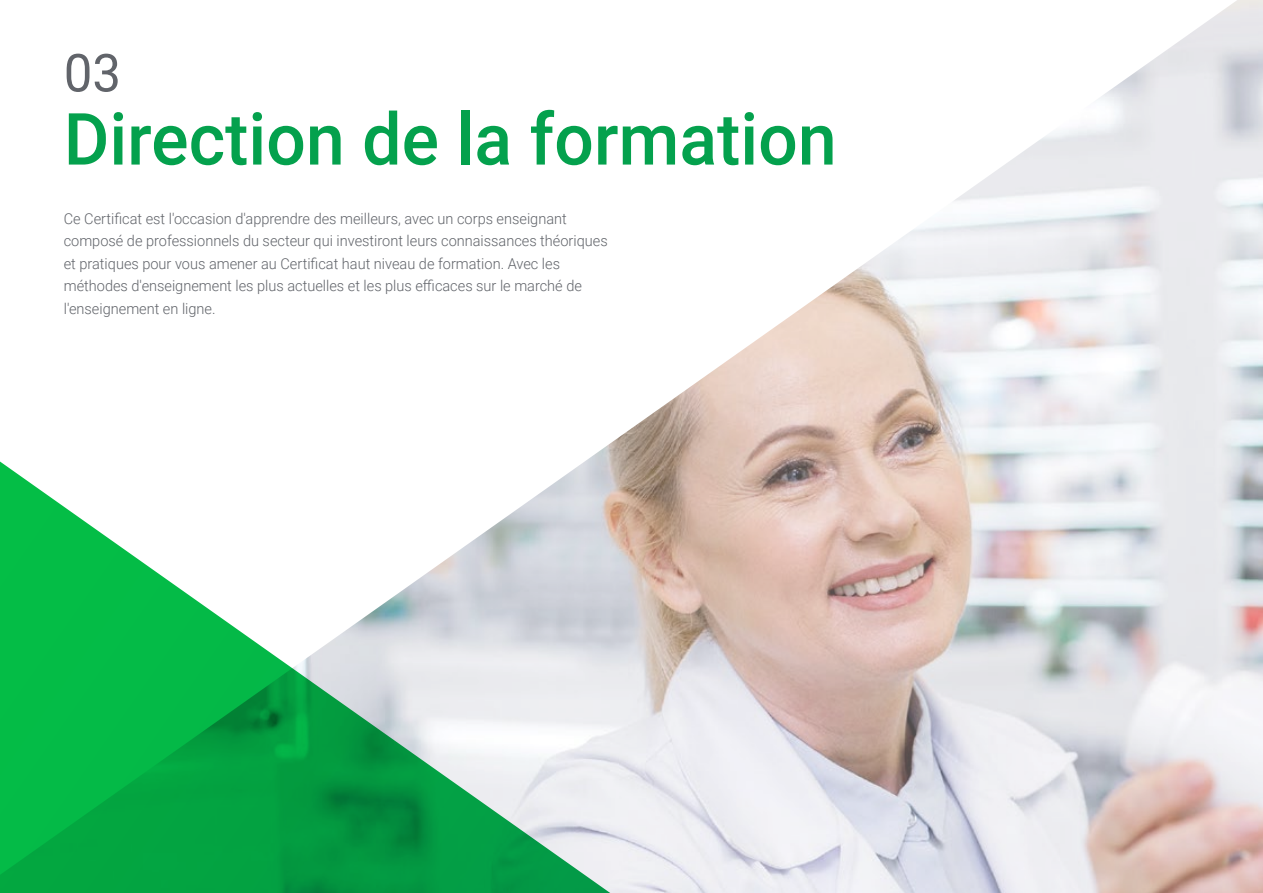
<style>
.page{position:relative;width:1263px;height:893px;background:#fff}
.page>*{position:absolute;margin:0;border:0;box-sizing:border-box;transform-origin:0 0}
.t1{font:500 72px "Roboto";color:#04a14d}
.t2{font:52.5px "Roboto";color:#61646a}
.t3{font:300 15px/22.5px "Roboto";color:#61646a}
</style>
<div class="page">
<img style="left:607px;top:0;width:656px;height:893px">
<svg style="left:0;top:446px;width:640px;height:447px"></svg>
<h2 class="t2" style="left:64px;top:36px;width:59px">03</h2>
<h1 class="t1" style="left:64px;top:89px;width:774px">Direction de la formation</h1>
<p class="t3" style="left:64px;top:207px;width:545px">Ce Certificat est l'occasion d'apprendre des meilleurs, avec un corps enseignant composé de professionnels du secteur qui investiront leurs connaissances théoriques et pratiques pour vous amener au Certificat haut niveau de formation. Avec les méthodes d'enseignement les plus actuelles et les plus efficaces sur le marché de l'enseignement en ligne.</p>
</div>
